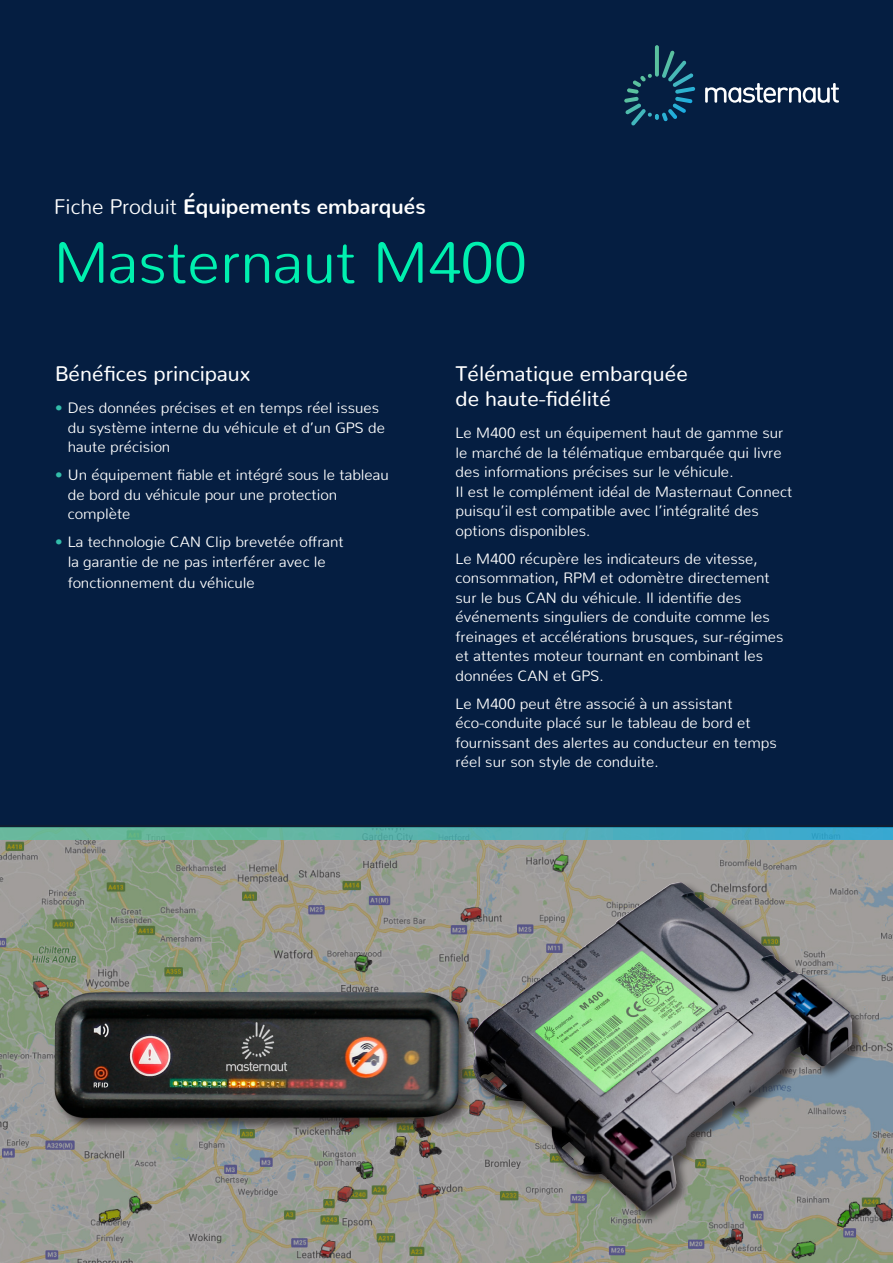
<style>
.page{position:relative;width:893px;height:1263px;background:#fff}
.page>*{position:absolute;margin:0;border:0;box-sizing:border-box;transform-origin:0 0}
.t1{font:300 58.95px "Nunito";color:#00f0af}
.t2{font:21px/25.2px "Nunito";color:#fff}
.t3{font:700 21px "Nunito";color:#fff}
.Content_Bullets_-_2{font:300 15px/19.5px "Nunito";color:#fff}
.s1{font-weight:300}
.s2{color:#33bdaa}
</style>
<div class="page">
<div style="left:0;top:0;width:893px;height:827px;background:#051e41"></div>
<svg style="left:0;top:825px;width:893px;height:438px;background:#93968c"></svg>
<svg style="left:0;top:827px;width:893px;height:13px;background:#53aeae"></svg>
<svg style="left:705px;top:83px;width:134px;height:20px"></svg>
<svg style="left:624px;top:45px;width:71px;height:69px"></svg>
<div style="left:471px;top:880px;width:396px;height:345px;background:#231f20;opacity:.75"></div>
<img style="left:468px;top:882px;width:384px;height:330px">
<div style="left:52px;top:990px;width:422px;height:143px;background:#231f20;opacity:.75"></div>
<img style="left:53px;top:989px;width:406px;height:138px">
<p class="t3" style="left:54px;top:188px;width:373px"><span class="s1">Fiche Produit</span> Équipements embarqués</p>
<p class="t1" style="left:54px;top:212px;width:474px">Masternaut M400</p>
<p class="t2" style="left:55px;top:359px;width:197px">Bénéfices principaux</p>
<p class="Content_Bullets_-_2" style="left:68px;top:397px;width:319px;text-indent:-13px"><span class="s2">•</span> Des données précises et en temps réel issues du système interne du véhicule et d’un GPS de haute précision</p>
<p class="Content_Bullets_-_2" style="left:68px;top:464px;width:323px;text-indent:-13px"><span class="s2">•</span> Un équipement fiable et intégré sous le tableau de bord du véhicule pour une protection complète</p>
<p class="Content_Bullets_-_2" style="left:55px;top:531px;width:290px;text-align:center"><span class="s2">•</span> La technologie CAN Clip brevetée offrant la garantie de ne pas interférer avec le</p>
<p class="Content_Bullets_-_2" style="left:68px;top:572px;width:188px">fonctionnement du véhicule</p>
<p class="t2" style="left:456px;top:359px;width:234px">Télématique embarquée de haute-fidélité</p>
<p class="Content_Bullets_-_2" style="left:456px;top:422px;width:338px">Le M400 est un équipement haut de gamme sur le marché de la télématique embarquée qui livre des informations précises sur le véhicule.<br>Il est le complément idéal de Masternaut Connect puisqu’il est compatible avec l’intégralité des options disponibles.</p>
<p class="Content_Bullets_-_2" style="left:456px;top:547px;width:329px">Le M400 récupère les indicateurs de vitesse, consommation, RPM et odomètre directement sur le bus CAN du véhicule. Il identifie des événements singuliers de conduite comme les freinages et accélérations brusques, sur-régimes et attentes moteur tournant en combinant les données CAN et GPS.</p>
<p class="Content_Bullets_-_2" style="left:456px;top:692px;width:323px">Le M400 peut être associé à un assistant éco-conduite placé sur le tableau de bord et fournissant des alertes au conducteur en temps réel sur son style de conduite.</p>
</div>
